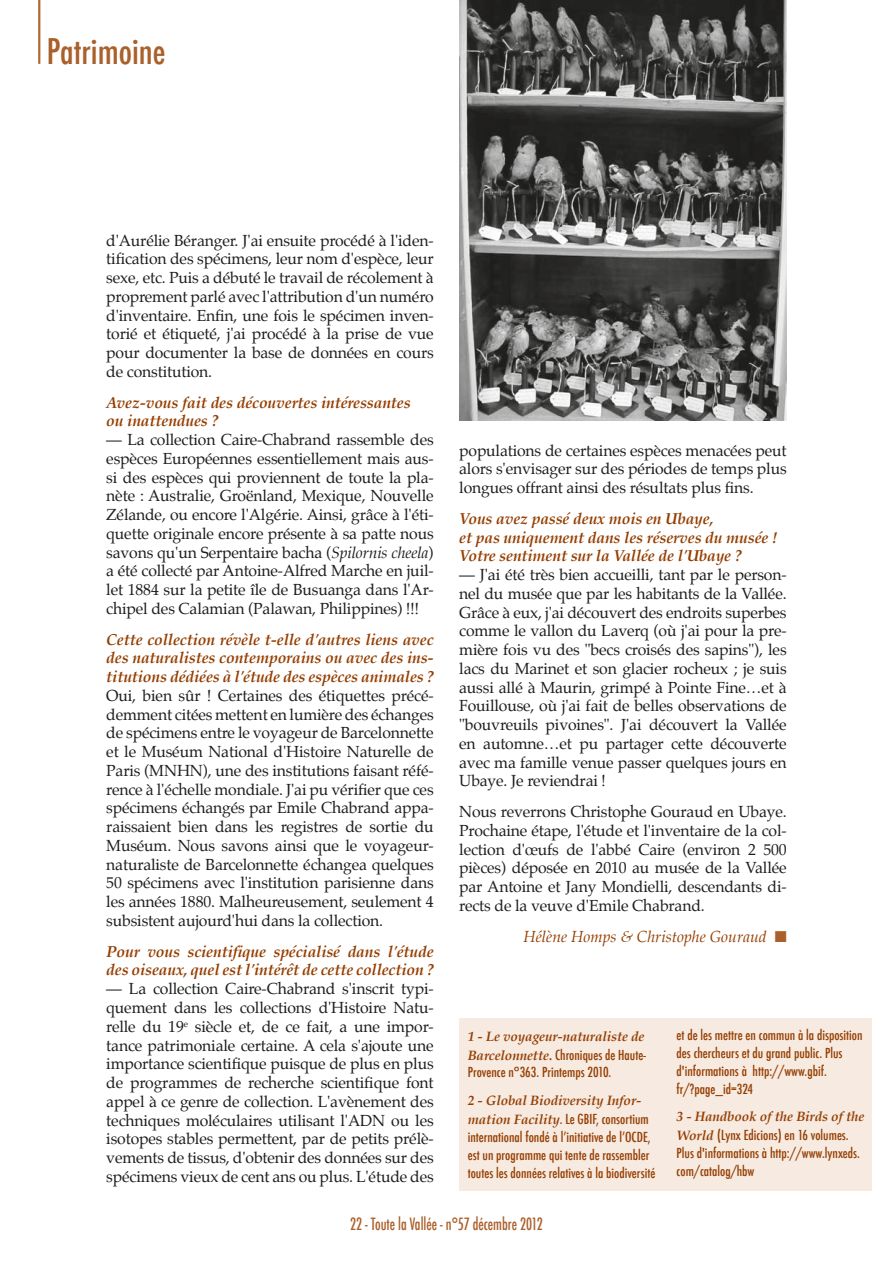
<style>
.page{position:relative;width:893px;height:1263px;background:#fff}
.page>*{position:absolute;margin:0;border:0;box-sizing:border-box;transform-origin:0 0}
.t1{font:500 condensed 34.5px "Futura";color:#ab5f2a}
.t2{font:500 condensed 16.5px "Futura";color:#ab5f2a;scale:.88 1}
.t3{font:15.75px/18.8px "Palatino";letter-spacing:-.01em;color:#1d1d1b;text-align:justify}
.t4{font:italic 700 15.75px/18.8px "Palatino";letter-spacing:-.01em;color:#953e01;text-align:justify}
.t5{font:italic 15.75px "Palatino";color:#953e01}
.t6{font:500 condensed 13.5px/18.1px "Futura";color:#953e01}
.s1{font-style:italic}
.s2{color:#ab5f2a}
.s3{font-family:"Palatino";font-weight:700;font-style:italic;font-stretch:normal}
</style>
<div class="page">
<svg style="left:38px;top:0;width:2px;height:64px"></svg>
<div style="left:459px;top:1018px;width:413px;height:173px;background:#f6eae1"></div>
<img style="left:459px;top:0;width:327px;height:420px">
<p class="t1" style="left:47px;top:29px;width:120px">Patrimoine</p>
<p class="t3" style="left:106px;top:231px;width:329px">d'Aurélie Béranger. J'ai ensuite procédé à l'iden&shy;tification des spécimens, leur nom d'espèce, leur sexe, etc. Puis a débuté le travail de récolement à proprement parlé avec l'attribution d'un numéro d'inventaire. Enfin, une fois le spécimen inven&shy;torié et étiqueté, j'ai procédé à la prise de vue pour documenter la base de données en cours de constitution.</p>
<p class="t4" style="left:106px;top:393px;width:306px">Avez-vous fait des découvertes intéressantes</p>
<p class="t4" style="left:106px;top:412px;width:114px">ou inattendues ?</p>
<p class="t3" style="left:106px;top:430px;width:329px">— La collection Caire-Chabrand rassemble des espèces Européennes essentiellement mais aus&shy;si des espèces qui proviennent de toute la pla&shy;nète : Australie, Groënland, Mexique, Nouvelle Zélande, ou encore l'Algérie. Ainsi, grâce à l'éti&shy;quette originale encore présente à sa patte nous savons qu'un Serpentaire bacha (<span class="s1">Spilornis cheela</span>) a été collecté par Antoine-Alfred Marche en juil&shy;let 1884 sur la petite île de Busuanga dans l'Ar&shy;chipel des Calamian (Palawan, Philippines) !!!</p>
<p class="t4" style="left:106px;top:630px;width:329px">Cette collection révèle t-elle d'autres liens avec des naturalistes contemporains ou avec des ins&shy;titutions dédiées à l'étude des espèces animales ?</p>
<p class="t3" style="left:106px;top:686px;width:329px">Oui, bien sûr ! Certaines des étiquettes précé&shy;demment citées mettent en lumière des échanges de spécimens entre le voyageur de Barcelonnette et le Muséum National d'Histoire Naturelle de Paris (MNHN), une des institutions faisant réfé&shy;rence à l'échelle mondiale. J'ai pu vérifier que ces spécimens échangés par Emile Chabrand appa&shy;raissaient bien dans les registres de sortie du Muséum. Nous savons ainsi que le voyageur&shy;naturaliste de Barcelonnette échangea quelques 50 spécimens avec l'institution parisienne dans les années 1880. Malheureusement, seulement 4 subsistent aujourd'hui dans la collection.</p>
<p class="t4" style="left:106px;top:942px;width:329px">Pour vous scientifique spécialisé dans l'étude des oiseaux, quel est l'intérêt de cette collection ?</p>
<p class="t3" style="left:106px;top:979px;width:329px">— La collection Caire-Chabrand s'inscrit typi&shy;quement dans les collections d'Histoire Natu&shy;relle du 19<sup>e</sup> siècle et, de ce fait, a une impor&shy;tance patrimoniale certaine. A cela s'ajoute une importance scientifique puisque de plus en plus de programmes de recherche scientifique font appel à ce genre de collection. L'avènement des techniques moléculaires utilisant l'ADN ou les isotopes stables permettent, par de petits prélè&shy;vements de tissus, d'obtenir des données sur des spécimens vieux de cent ans ou plus. L'étude des</p>
<p class="t3" style="left:459px;top:441px;width:329px">populations de certaines espèces menacées peut alors s'envisager sur des périodes de temps plus longues offrant ainsi des résultats plus fins.</p>
<p class="t4" style="left:459px;top:509px;width:256px">Vous avez passé deux mois en Ubaye,</p>
<p class="t4" style="left:459px;top:528px;width:320px">et pas uniquement dans les réserves du musée !</p>
<p class="t4" style="left:459px;top:547px;width:284px">Votre sentiment sur la Vallée de l'Ubaye ?</p>
<p class="t3" style="left:459px;top:565px;width:329px">— J'ai été très bien accueilli, tant par le person&shy;nel du musée que par les habitants de la Vallée.<br>Grâce à eux, j'ai découvert des endroits superbes comme le vallon du Laverq (où j'ai pour la pre&shy;mière fois vu des "becs croisés des sapins"), les lacs du Marinet et son glacier rocheux ; je suis aussi allé à Maurin, grimpé à Pointe Fine…et à Fouillouse, où j'ai fait de belles observations de "bouvreuils pivoines". J'ai découvert la Vallée en automne…et pu partager cette découverte avec ma famille venue passer quelques jours en Ubaye. Je reviendrai !</p>
<p class="t3" style="left:459px;top:802px;width:329px">Nous reverrons Christophe Gouraud en Ubaye.<br>Prochaine étape, l'étude et l'inventaire de la col&shy;lection d'œufs de l'abbé Caire (environ 2 500 pièces) déposée en 2010 au musée de la Vallée par Antoine et Jany Mondielli, descendants di&shy;rects de la veuve d'Emile Chabrand.</p>
<p class="t5" style="left:523px;top:927px;width:265px">Hélène Homps &amp; Christophe Gouraud <span class="s2">■</span></p>
<p class="t6" style="left:468px;top:1027px;width:180px;text-align:justify"><span class="s3">1 - Le voyageur-naturaliste de Barcelonnette.</span> Chroniques de Haute-Provence n°363. Printemps 2010.</p>
<p class="t6" style="left:468px;top:1091px;width:189px"><span class="s3">2 - Global Biodiversity Infor&shy;mation Facility</span>. Le GBIF, consortium international fondé à l’initiative de l’OCDE, est un programme qui tente de rassembler toutes les données relatives à la biodiversité</p>
<p class="t6" style="left:677px;top:1026px;width:187px">et de les mettre en commun à la disposition des chercheurs et du grand public. Plus d'informations à http://www.gbif. fr/?page_id=324</p>
<p class="t6" style="left:677px;top:1107px;width:189px"><span class="s3">3 - Handbook of the Birds of the<br>World</span> (Lynx Edicions) en 16 volumes.<br>Plus d'informations à http://www.lynxeds. com/catalog/hbw</p>
<p class="t2" style="left:350px;top:1214px;width:220px">22 - Toute la Vallée - n°57 décembre 2012</p>
</div>
